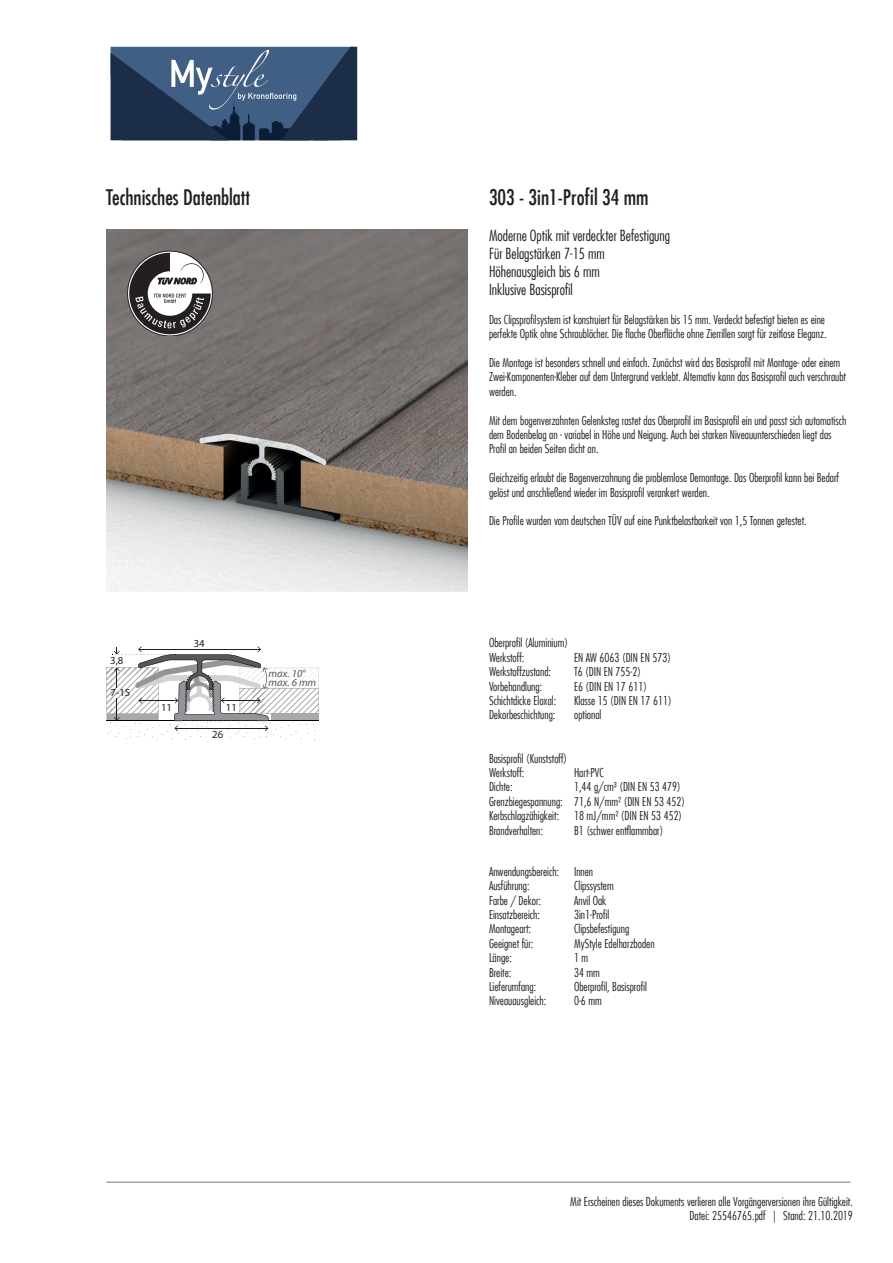
<style>
.page{position:relative;width:893px;height:1263px;background:#fff}
.page>*{position:absolute;margin:0;border:0;box-sizing:border-box;transform-origin:0 0}
.t1{font:condensed 21px "Futura LT";color:#231f20}
.t2{font:300 condensed 15px/18px "Futura LT";color:#231f20}
.t3{font:300 condensed 12px/14.4px "Futura LT";color:#231f20}
.t4{font:10.65px "Myriad Pro";color:#231f20}
.t5{font:italic 10.65px/9px "Myriad Pro";color:#57585a}
</style>
<div class="page">
<svg style="left:106px;top:646px;width:213px;height:85px"></svg>
<hr style="left:106px;top:1182px;width:744px;height:1px;background:#76787b">
<img style="left:106px;top:230px;width:362px;height:361px">
<svg style="left:111px;top:47px;width:246px;height:93px;background:#374e6d"></svg>
<svg style="left:129px;top:253px;width:82px;height:81px"></svg>
<h1 class="t1" style="left:106px;top:184px;width:145px">Technisches Datenblatt</h1>
<p class="t4" style="left:110px;top:654px;width:15px">3,8</p>
<p class="t4" style="left:111px;top:686px;width:21px">7-15</p>
<p class="t4" style="left:194px;top:637px;width:12px">34</p>
<p class="t4" style="left:161px;top:700px;width:12px">11</p>
<p class="t4" style="left:226px;top:700px;width:12px">11</p>
<p class="t4" style="left:212px;top:728px;width:12px">26</p>
<p class="t5" style="left:269px;top:669px;width:49px">max. 10° max. 6 mm</p>
<h1 class="t1" style="left:489px;top:184px;width:161px">303 - 3in1-Profil 34 mm</h1>
<p class="t2" style="left:489px;top:226px;width:183px">Moderne Optik mit verdeckter Befestigung<br>Für Belagstärken 7-15 mm<br>Höhenausgleich bis 6 mm<br>Inklusive Basisprofil</p>
<p class="t3" style="left:489px;top:312px;width:339px">Das Clipsprofilsystem ist konstruiert für Belagstärken bis 15 mm. Verdeckt befestigt bieten es eine perfekte Optik ohne Schraublöcher. Die flache Oberfläche ohne Zierrillen sorgt für zeitlose Eleganz.</p>
<p class="t3" style="left:489px;top:355px;width:359px">Die Montage ist besonders schnell und einfach. Zunächst wird das Basisprofil mit Montage- oder einem<br>Zwei-Komponenten-Kleber auf dem Untergrund verklebt. Alternativ kann das Basisprofil auch verschraubt werden.</p>
<p class="t3" style="left:489px;top:413px;width:359px">Mit dem bogenverzahnten Gelenksteg rastet das Oberprofil im Basisprofil ein und passt sich automatisch dem Bodenbelag an - variabel in Höhe und Neigung. Auch bei starken Niveauunterschieden liegt das<br>Profil an beiden Seiten dicht an.</p>
<p class="t3" style="left:489px;top:471px;width:352px">Gleichzeitig erlaubt die Bogenverzahnung die problemlose Demontage. Das Oberprofil kann bei Bedarf gelöst und anschließend wieder im Basisprofil verankert werden.</p>
<p class="t3" style="left:489px;top:514px;width:319px">Die Profile wurden vom deutschen TÜV auf eine Punktbelastbarkeit von 1,5 Tonnen getestet.</p>
<p class="t3" style="left:489px;top:636px;width:80px">Oberprofil (Aluminium)<br>Werkstoff:</p>
<p class="t3" style="left:574px;top:650px;width:98px">EN AW 6063 (DIN EN 573)</p>
<p class="t3" style="left:489px;top:665px;width:64px">Werkstoffzustand:</p>
<p class="t3" style="left:574px;top:665px;width:68px">T6 (DIN EN 755-2)</p>
<p class="t3" style="left:489px;top:679px;width:55px">Vorbehandlung:</p>
<p class="t3" style="left:574px;top:679px;width:74px">E6 (DIN EN 17 611)</p>
<p class="t3" style="left:489px;top:693px;width:69px">Schichtdicke Eloxal:</p>
<p class="t3" style="left:574px;top:693px;width:99px">Klasse 15 (DIN EN 17 611)</p>
<p class="t3" style="left:489px;top:708px;width:68px">Dekorbeschichtung:</p>
<p class="t3" style="left:574px;top:708px;width:29px">optional</p>
<p class="t3" style="left:489px;top:751px;width:80px">Basisprofil (Kunststoff)<br>Werkstoff:</p>
<p class="t3" style="left:574px;top:765px;width:31px">Hart-PVC</p>
<p class="t3" style="left:489px;top:780px;width:198px;text-indent:85px">1,44 g/cm³ (DIN EN 53 479)<br>Grenzbiegespannung: 71,6 N/mm² (DIN EN 53 452)<br>Kerbschlagzähigkeit: 18 mJ/mm² (DIN EN 53 452)<br>Brandverhalten:</p>
<p class="t3" style="left:489px;top:780px;width:25px">Dichte:</p>
<p class="t3" style="left:574px;top:823px;width:91px">B1 (schwer entflammbar)</p>
<p class="t3" style="left:489px;top:864px;width:106px">Anwendungsbereich: Innen<br>Ausführung:</p>
<p class="t3" style="left:574px;top:878px;width:41px">Clipssystem</p>
<p class="t3" style="left:489px;top:893px;width:54px">Farbe / Dekor:</p>
<p class="t3" style="left:574px;top:893px;width:34px">Anvil Oak</p>
<p class="t3" style="left:489px;top:907px;width:53px">Einsatzbereich:</p>
<p class="t3" style="left:574px;top:907px;width:37px">3in1-Profil</p>
<p class="t3" style="left:489px;top:922px;width:44px">Montageart:</p>
<p class="t3" style="left:574px;top:922px;width:57px">Clipsbefestigung</p>
<p class="t3" style="left:489px;top:936px;width:46px">Geeignet für:</p>
<p class="t3" style="left:574px;top:936px;width:82px">MyStyle Edelharzboden</p>
<p class="t3" style="left:489px;top:950px;width:24px">Länge:</p>
<p class="t3" style="left:574px;top:950px;width:16px">1 m</p>
<p class="t3" style="left:489px;top:965px;width:24px">Breite:</p>
<p class="t3" style="left:574px;top:965px;width:27px">34 mm</p>
<p class="t3" style="left:489px;top:979px;width:49px">Lieferumfang:</p>
<p class="t3" style="left:574px;top:979px;width:74px">Oberprofil, Basisprofil</p>
<p class="t3" style="left:489px;top:994px;width:59px">Niveauausgleich:</p>
<p class="t3" style="left:574px;top:994px;width:29px">0-6 mm</p>
<p class="t3" style="left:570px;top:1194px;width:284px;text-align:right">Mit Erscheinen dieses Dokuments verlieren alle Vorgängerversionen ihre Gültigkeit.<br>Datei: 25546765.pdf | Stand: 21.10.2019</p>
</div>
